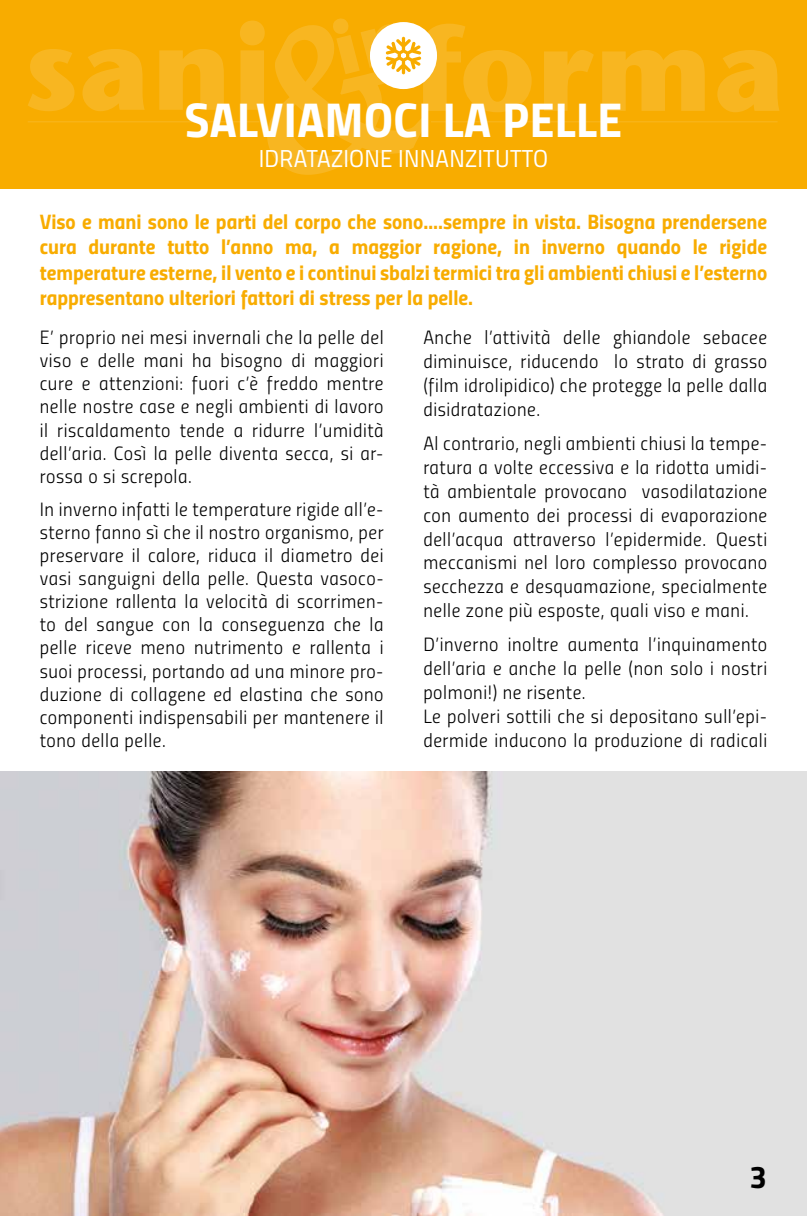
<style>
.page{position:relative;width:807px;height:1216px;background:#fff}
.page>*{position:absolute;margin:0;border:0;box-sizing:border-box;transform-origin:0 0}
.t1{font:49px "Titillium Bold Upright";letter-spacing:.01em;color:#fff}
.t2{font:31.5px "Titillium Bold Upright";color:#000}
.t3{font:24.5px "Titillium Regular Upright";letter-spacing:.01em;color:#fff}
.t4{font:21px/25.2px "Titillium Bold Upright";color:#f8ac00;text-align:justify}
.t5{font:19.25px/23.1px "Titillium Light Upright";letter-spacing:.03em;color:#000;text-align:justify}
</style>
<div class="page">
<div style="left:0;top:0;width:806px;height:189px;background:#f8ac00"></div>
<svg style="left:28px;top:18px;width:751px;height:157px"></svg>
<img style="left:0;top:771px;width:806px;height:444px">
<h1 class="t1" style="left:185px;top:81px;width:438px">SALVIAMOCI LA PELLE</h1>
<p class="t3" style="left:258px;top:140px;width:291px">IDRATAZIONE INNANZITUTTO</p>
<p class="t4" style="left:40px;top:208px;width:728px">Viso e mani sono le parti del corpo che sono….sempre in vista. Bisogna prendersene cura durante tutto l’anno ma, a maggior ragione, in inverno quando le rigide temperature esterne, il vento e i continui sbalzi termici tra gli ambienti chiusi e l’esterno rappresentano ulteriori fattori di stress per la pelle.</p>
<p class="t5" style="left:40px;top:325px;width:345px">E’ proprio nei mesi invernali che la pelle del viso e delle mani ha bisogno di maggiori cure e attenzioni: fuori c’è freddo mentre nelle nostre case e negli ambienti di lavoro il riscaldamento tende a ridurre l’umidità dell’aria. Così la pelle diventa secca, si ar&shy;rossa o si screpola.</p>
<p class="t5" style="left:40px;top:496px;width:345px">In inverno infatti le temperature rigide all’e&shy;sterno fanno sì che il nostro organismo, per preservare il calore, riduca il diametro dei vasi sanguigni della pelle. Questa vasoco&shy;strizione rallenta la velocità di scorrimen&shy;to del sangue con la conseguenza che la pelle riceve meno nutrimento e rallenta i suoi processi, portando ad una minore pro&shy;duzione di collagene ed elastina che sono componenti indispensabili per mantenere il tono della pelle.</p>
<p class="t5" style="left:423px;top:324px;width:345px;line-height:24px">Anche l’attività delle ghiandole sebacee diminuisce, riducendo lo strato di grasso (film idrolipidico) che protegge la pelle dalla disidratazione.</p>
<p class="t5" style="left:423px;top:430px;width:345px;line-height:24px">Al contrario, negli ambienti chiusi la tempe&shy;ratura a volte eccessiva e la ridotta umidi&shy;tà ambientale provocano vasodilatazione con aumento dei processi di evaporazione dell’acqua attraverso l’epidermide. Questi meccanismi nel loro complesso provocano secchezza e desquamazione, specialmente nelle zone più esposte, quali viso e mani.</p>
<p class="t5" style="left:423px;top:631px;width:345px;line-height:24px;text-align:left">D’inverno inoltre aumenta l’inquinamento dell’aria e anche la pelle (non solo i nostri polmoni!) ne risente.<br>Le polveri sottili che si depositano sull’epi&shy;dermide inducono la produzione di radicali</p>
<h2 class="t2" style="left:749px;top:1152px;width:19px">3</h2>
</div>
